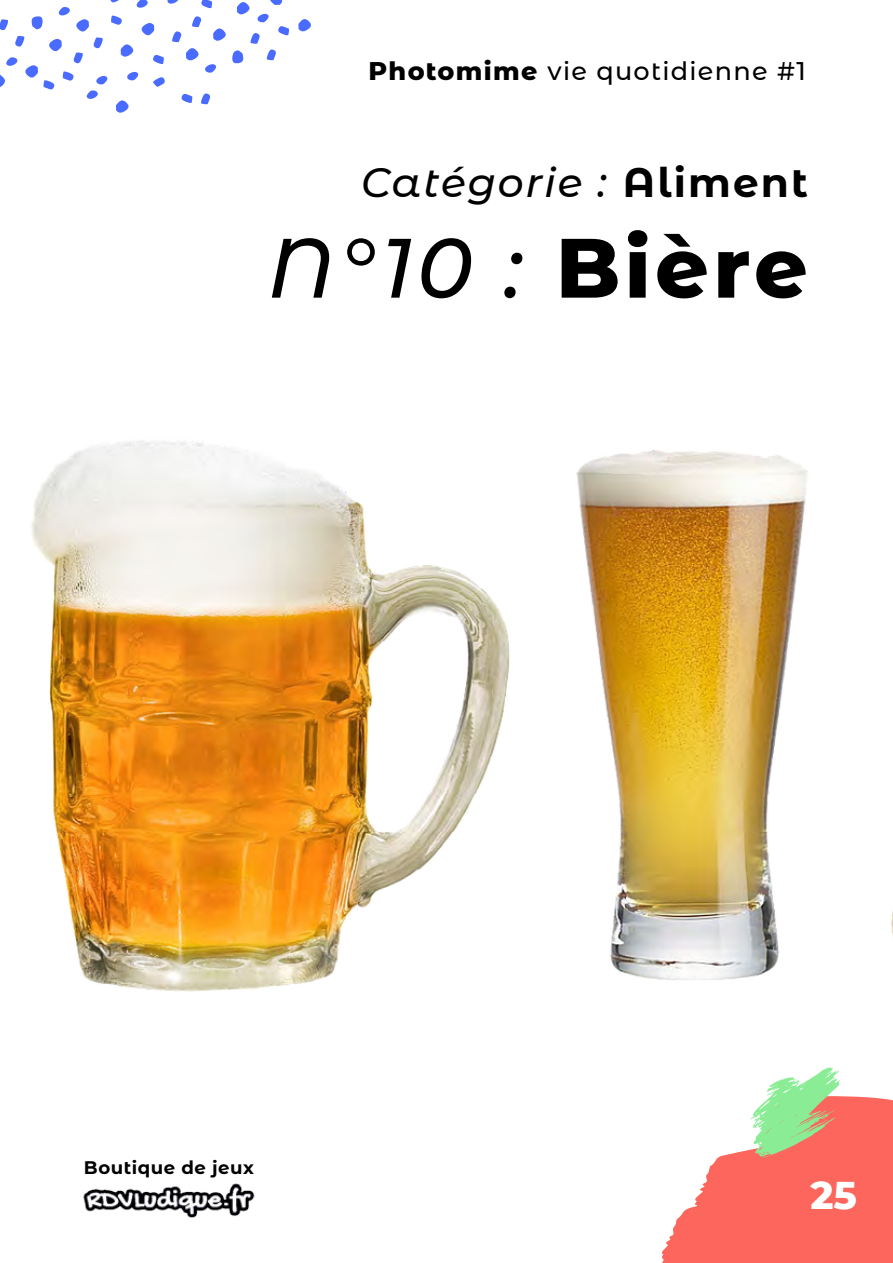
<style>
.page{position:relative;width:893px;height:1263px;background:#fff}
.page>*{position:absolute;margin:0;border:0;box-sizing:border-box;transform-origin:0 0}
.t1{font:italic 500 84px "Montserrat Alternates";color:#000}
.t2{font:italic 500 40.8px "Montserrat Alternates";letter-spacing:.05em;color:#000}
.t3{font:800 38.55px "Montserrat Alternates";color:#fff}
.t4{font:500 25.5px "Montserrat Alternates";letter-spacing:.05em;color:#000}
.t5{font:700 18.15px "Montserrat Alternates";letter-spacing:.03em;color:#000}
.s1{font-weight:800}
.s2{font-weight:700;font-style:normal}
.s3{font-weight:800;font-style:normal}
</style>
<div class="page">
<svg style="left:662px;top:1067px;width:231px;height:196px"></svg>
<svg style="left:298px;top:19px;width:13px;height:13px"></svg>
<svg style="left:0;top:0;width:289px;height:113px"></svg>
<img style="left:83px;top:1183px;width:172px;height:35px">
<img style="left:31px;top:440px;width:862px;height:552px">
<p class="t4" style="left:368px;top:53px;width:439px"><span class="s1">Photomime</span> vie quotidienne #1</p>
<h2 class="t2" style="left:361px;top:154px;width:448px">Catégorie : <span class="s2">Aliment</span></h2>
<h1 class="t1" style="left:267px;top:209px;width:542px">N°10 : <span class="s3">Bière</span></h1>
<p class="t5" style="left:84px;top:1154px;width:171px">Boutique de jeux</p>
<h3 class="t3" style="left:810px;top:1167px;width:48px">25</h3>
</div>
